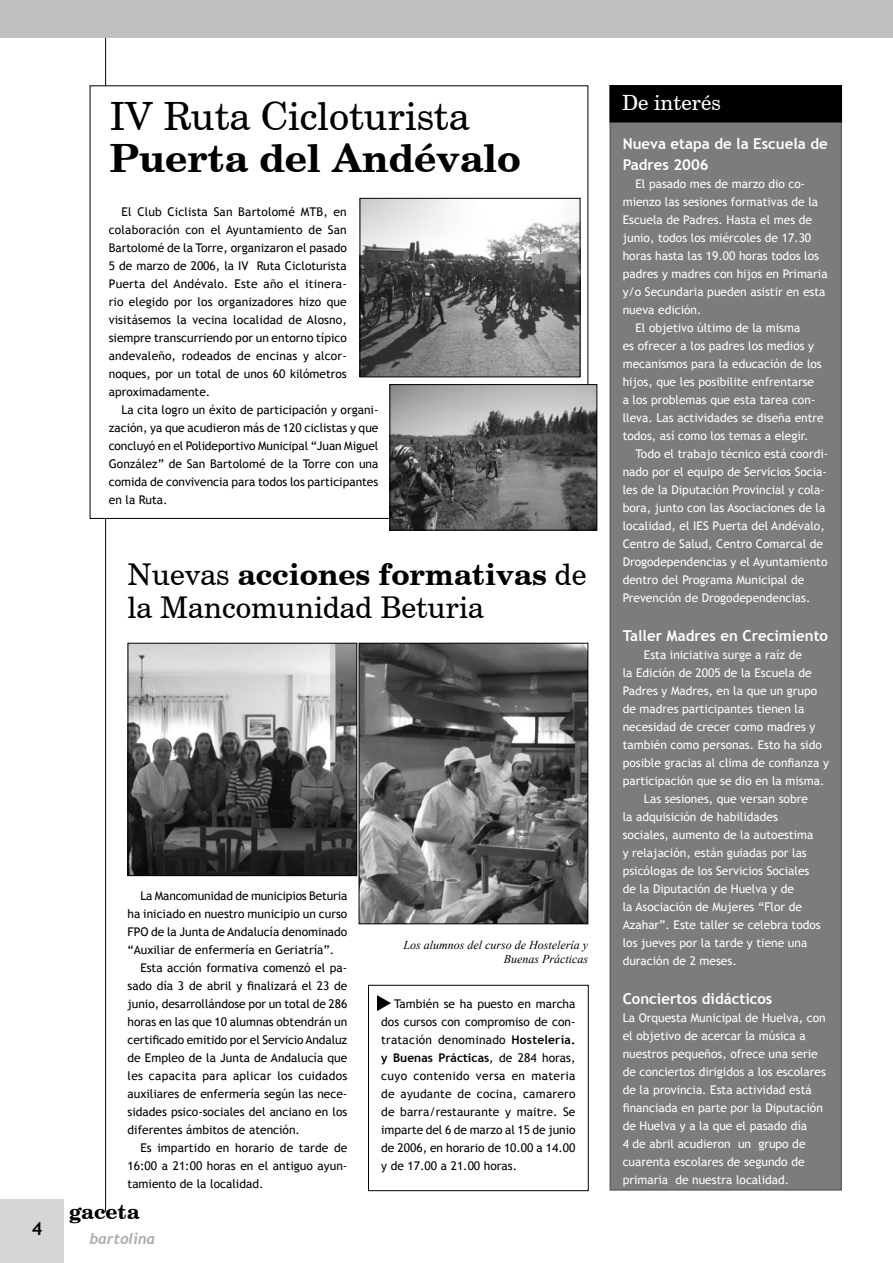
<style>
.page{position:relative;width:893px;height:1263px;background:#fff}
.page>*{position:absolute;margin:0;border:0;box-sizing:border-box;transform-origin:0 0}
.t1{font:39px/42px "Century Schoolbook BT";color:#000}
.t2{font:30px/33px "Century Schoolbook BT";color:#000}
.t3{font:21px "Century Schoolbook BT";color:#fff}
.t4{font:700 21px "Century Schoolbook BT";color:#000}
.t5{font:700 18px "Trebuchet MS";color:#000}
.t6{font:700 15px/21px "Trebuchet MS";color:#fff}
.t7{font:italic 700 15px "Trebuchet";letter-spacing:-.005em;color:#aaa}
.t8{font:12px/18px "Trebuchet MS";color:#fff}
.texto{font:12px/18px "Trebuchet MS";color:#000;text-align:justify}
.Pie{font:italic 12px/14.4px "Times New Roman";color:#000;text-align:right}
.s1{font-weight:700}
</style>
<div class="page">
<hr style="left:105px;top:0;width:1px;height:1212px;background:#000">
<div style="left:0;top:1199px;width:64px;height:64px;background:#d6d6d6"></div>
<div style="left:90px;top:86px;width:498px;height:432px;background:#fff"></div>
<img style="left:362px;top:200px;width:216px;height:175px">
<div style="left:360px;top:198px;width:220px;height:179px;border:1px solid #000"></div>
<div style="left:610px;top:86px;width:231px;height:1104px;background:#7c7c7c"></div>
<div style="left:609px;top:86px;width:233px;height:1105px;border:2px solid #636363"></div>
<div style="left:610px;top:86px;width:231px;height:36px;background:#000"></div>
<div style="left:609px;top:85px;width:233px;height:37px;border:2px solid #000"></div>
<div style="left:0;top:0;width:893px;height:38px;background:#c0c0c0"></div>
<img style="left:130px;top:645px;width:225px;height:229px">
<div style="left:128px;top:643px;width:229px;height:233px;border:1px solid #000"></div>
<img style="left:391px;top:386px;width:204px;height:142px">
<div style="left:389px;top:384px;width:208px;height:146px;border:1px solid #000"></div>
<img style="left:377px;top:996px;width:13px;height:15px">
<div style="left:368px;top:985px;width:220px;height:206px;border:1px solid #000"></div>
<img style="left:361px;top:645px;width:225px;height:277px">
<div style="left:359px;top:643px;width:229px;height:281px;border:1px solid #000"></div>
<p class="t1" style="left:110px;top:95px;width:413px">IV Ruta Cicloturista<br><span class="s1">Puerta del Andévalo</span></p>
<p class="texto" style="left:109px;top:203px;width:240px;text-indent:13px">El Club Ciclista San Bartolomé MTB, en colaboración con el Ayuntamiento de San Bartolomé de la Torre, organizaron el pasado 5 de marzo de 2006, la IV Ruta Cicloturista Puerta del Andévalo. Este año el itinera&shy;rio elegido por los organizadores hizo que visitásemos la vecina localidad de Alosno, siempre transcurriendo por un entorno típico andevaleño, rodeados de encinas y alcor&shy;noques, por un total de unos 60 kilómetros aproximadamente.</p>
<p class="texto" style="left:109px;top:401px;width:271px;text-indent:13px">La cita logro un éxito de participación y organi&shy;zación, ya que acudieron más de 120 ciclistas y que concluyó en el Polideportivo Municipal “Juan Miguel González” de San Bartolomé de la Torre con una comida de convivencia para todos los participantes en la Ruta.</p>
<p class="t2" style="left:128px;top:558px;width:460px">Nuevas <span class="s1">acciones formativas</span> de la Mancomunidad Beturia</p>
<h3 class="t5" style="left:32px;top:1218px;width:12px">4</h3>
<p class="texto" style="left:128px;top:887px;width:221px;text-indent:13px">La Mancomunidad de municipios Beturia ha iniciado en nuestro municipio un curso FPO de la Junta de Andalucía denominado “Auxiliar de enfermería en Geriatría”.</p>
<p class="texto" style="left:128px;top:959px;width:221px;text-indent:13px">Esta acción formativa comenzó el pa&shy;sado día 3 de abril y finalizará el 23 de junio, desarrollándose por un total de 286 horas en las que 10 alumnas obtendrán un certificado emitido por el Servicio Andaluz de Empleo de la Junta de Andalucía que les capacita para aplicar los cuidados auxiliares de enfermería según las nece&shy;sidades psico-sociales del anciano en los diferentes ámbitos de atención.</p>
<p class="texto" style="left:128px;top:1139px;width:221px;text-indent:13px">Es impartido en horario de tarde de 16:00 a 21:00 horas en el antiguo ayun&shy;tamiento de la localidad.</p>
<h3 class="t4" style="left:69px;top:1199px;width:72px">gaceta</h3>
<p class="t7" style="left:89px;top:1230px;width:67px">bartolina</p>
<p class="Pie" style="left:404px;top:937px;width:186px">Los alumnos del curso de Hostelería y<br>Buenas Prácticas</p>
<p class="texto" style="left:381px;top:995px;width:196px;text-indent:13px">También se ha puesto en marcha dos cursos con compromiso de con&shy;tratación denominado <span class="s1">Hostelería. y Buenas Prácticas</span>, de 284 horas, cuyo contenido versa en materia de ayudante de cocina, camarero de barra/restaurante y maitre. Se imparte del 6 de marzo al 15 de junio de 2006, en horario de 10.00 a 14.00 y de 17.00 a 21.00 horas.</p>
<p class="t3" style="left:622px;top:90px;width:100px">De interés</p>
<p class="t6" style="left:623px;top:133px;width:206px">Nueva etapa de la Escuela de<br>Padres 2006</p>
<p class="t8" style="left:623px;top:175px;width:206px;text-indent:13px">El pasado mes de marzo dio co&shy;mienzo las sesiones formativas de la<br>Escuela de Padres. Hasta el mes de junio, todos los miércoles de 17.30 horas hasta las 19.00 horas todos los padres y madres con hijos en Primaria y/o Secundaria pueden asistir en esta nueva edición.</p>
<p class="t8" style="left:623px;top:319px;width:203px;text-indent:13px">El objetivo último de la misma<br>es ofrecer a los padres los medios y mecanismos para la educación de los hijos, que les posibilite enfrentarse<br>a los problemas que esta tarea con&shy;lleva. Las actividades se diseña entre todos, así como los temas a elegir.</p>
<p class="t8" style="left:623px;top:445px;width:207px;text-indent:13px">Todo el trabajo técnico está coordi&shy;nado por el equipo de Servicios Socia&shy;les de la Diputación Provincial y cola&shy;bora, junto con las Asociaciones de la localidad, el IES Puerta del Andévalo, Centro de Salud, Centro Comarcal de Drogodependencias y el Ayuntamiento dentro del Programa Municipal de Prevención de Drogodependencias.</p>
<p class="t6" style="left:623px;top:625px;width:207px">Taller Madres en Crecimiento</p>
<p class="t8" style="left:623px;top:646px;width:208px;text-indent:21px">Esta iniciativa surge a raíz de<br>la Edición de 2005 de la Escuela de Padres y Madres, en la que un grupo de madres participantes tienen la necesidad de crecer como madres y también como personas. Esto ha sido posible gracias al clima de confianza y participación que se dio en la misma.</p>
<p class="t8" style="left:623px;top:790px;width:200px;text-indent:21px">Las sesiones, que versan sobre<br>la adquisición de habilidades sociales, aumento de la autoestima y relajación, están guiadas por las psicólogas de los Servicios Sociales de la Diputación de Huelva y de<br>la Asociación de Mujeres “Flor de<br>Azahar”. Este taller se celebra todos los jueves por la tarde y tiene una duración de 2 meses.</p>
<p class="t6" style="left:623px;top:988px;width:151px">Conciertos didácticos</p>
<p class="t8" style="left:623px;top:1009px;width:205px">La Orquesta Municipal de Huelva, con el objetivo de acercar la música a nuestros pequeños, ofrece una serie de conciertos dirigidos a los escolares de la provincia. Esta actividad está financiada en parte por la Diputación de Huelva y a la que el pasado día<br>4 de abril acudieron un grupo de cuarenta escolares de segundo de primaria de nuestra localidad.</p>
</div>
